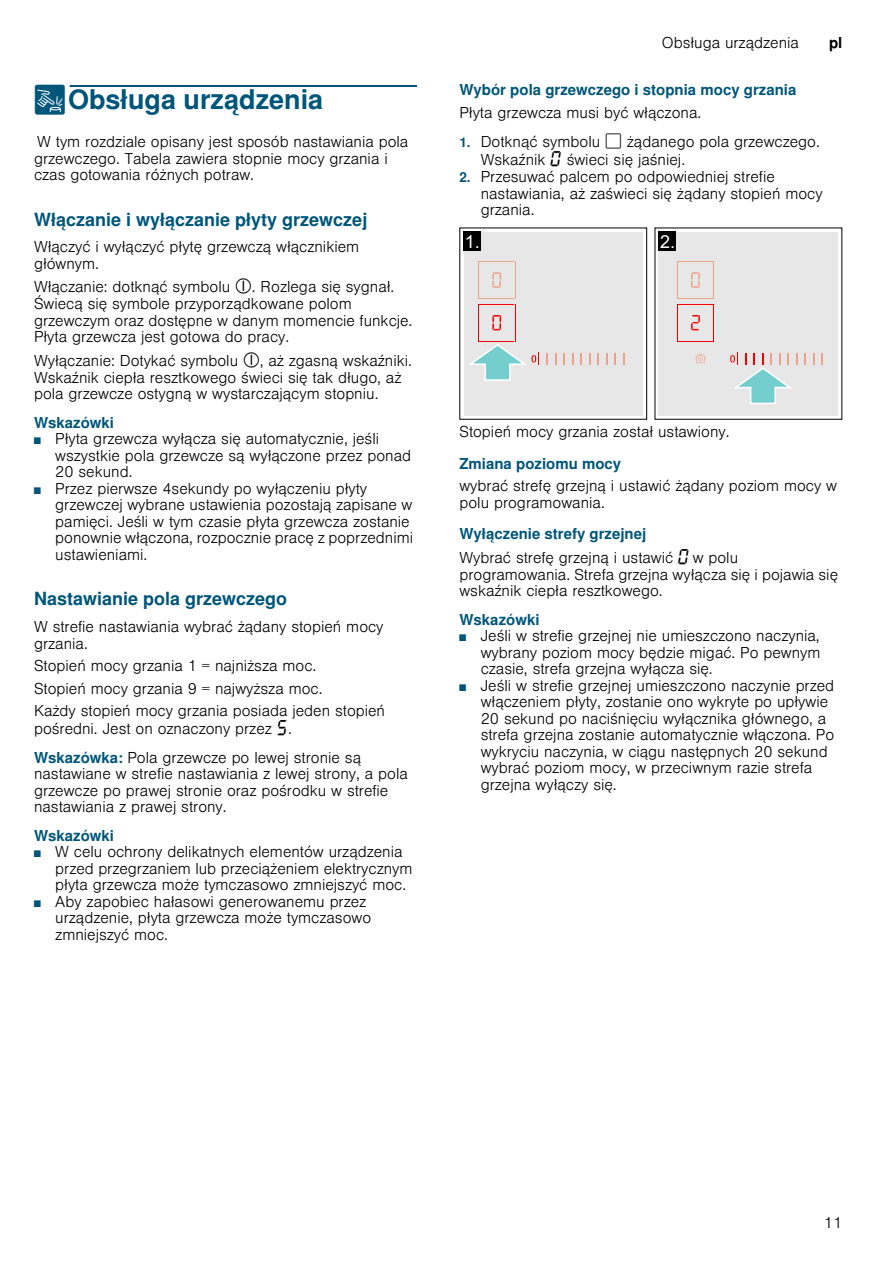
<style>
.page{position:relative;width:893px;height:1263px;background:#fff}
.page>*{position:absolute;margin:0;border:0;box-sizing:border-box;transform-origin:0 0}
.t1{font:700 27px "Nimbus San L";color:#00567a}
.t2{font:700 18px "Nimbus San L";color:#00567a}
.t3{font:300 15px/16.5px "Nimbus San L";color:#000}
.t4{font:700 15px "Nimbus San L";color:#00567a}
.t5{font:700 15px "Nimbus San L";color:#000}
.s1{font-family:"BSH Symb PG2";font-weight:400}
.s2{font-family:"BSH Symb All";font-weight:400;font-size:16.5px}
.s3{font-size:9px;color:#00567a}
.s4{font-weight:700;color:#00567a}
.s5{font-weight:700;font-size:13.5px;color:#00567a}
.s6{font-family:"BSH Symb PH2";font-weight:400;font-size:16.5px}
</style>
<div class="page">
<div style="left:70px;top:85px;width:347px;height:2px;border:1px solid #00567a"></div>
<svg style="left:459px;top:227px;width:383px;height:193px;background:#e3e3e3"></svg>
<div style="left:464px;top:232px;width:17px;height:19px;background:#000"></div>
<div style="left:658px;top:232px;width:17px;height:19px;background:#000"></div>
<svg style="left:546px;top:353px;width:2px;height:12px"></svg>
<svg style="left:554px;top:353px;width:2px;height:12px"></svg>
<svg style="left:571px;top:353px;width:2px;height:12px"></svg>
<svg style="left:588px;top:353px;width:2px;height:12px"></svg>
<svg style="left:605px;top:353px;width:2px;height:12px"></svg>
<svg style="left:622px;top:353px;width:2px;height:12px"></svg>
<svg style="left:563px;top:353px;width:2px;height:12px"></svg>
<svg style="left:580px;top:353px;width:2px;height:12px"></svg>
<svg style="left:597px;top:353px;width:2px;height:12px"></svg>
<svg style="left:614px;top:353px;width:2px;height:12px"></svg>
<svg style="left:492px;top:315px;width:9px;height:15px"></svg>
<hr style="left:479px;top:341px;width:35px;height:1px;background:#f40000">
<hr style="left:478px;top:304px;width:1px;height:38px;background:#f40000">
<hr style="left:514px;top:304px;width:1px;height:38px;background:#f40000">
<hr style="left:479px;top:261px;width:35px;height:1px;background:#eca188">
<hr style="left:478px;top:261px;width:1px;height:38px;background:#eca188">
<hr style="left:514px;top:261px;width:1px;height:38px;background:#eca188">
<svg style="left:804px;top:353px;width:2px;height:12px"></svg>
<svg style="left:821px;top:353px;width:2px;height:12px"></svg>
<svg style="left:813px;top:353px;width:1px;height:12px"></svg>
<hr style="left:678px;top:341px;width:34px;height:1px;background:#f40000">
<hr style="left:676px;top:304px;width:1px;height:38px;background:#f40000">
<hr style="left:713px;top:304px;width:1px;height:38px;background:#f40000">
<hr style="left:678px;top:261px;width:34px;height:1px;background:#eca188">
<hr style="left:676px;top:261px;width:1px;height:38px;background:#eca188">
<hr style="left:713px;top:261px;width:1px;height:38px;background:#eca188">
<svg style="left:730px;top:353px;width:67px;height:52px;background:#cfdad9"></svg>
<svg style="left:465px;top:343px;width:74px;height:39px;background:#c9dfdf"></svg>
<svg style="left:691px;top:315px;width:9px;height:15px"></svg>
<hr style="left:678px;top:304px;width:34px;height:1px;background:#f40000">
<hr style="left:678px;top:298px;width:34px;height:1px;background:#eca188">
<hr style="left:479px;top:304px;width:35px;height:1px;background:#f40000">
<hr style="left:479px;top:298px;width:35px;height:1px;background:#eca188">
<svg style="left:492px;top:272px;width:9px;height:16px"></svg>
<svg style="left:691px;top:272px;width:8px;height:16px"></svg>
<svg style="left:694px;top:354px;width:12px;height:9px"></svg>
<h1 class="t1" style="left:34px;top:83px;width:291px"><span class="s1">1</span>Obsługa urządzenia</h1>
<p class="t3" style="left:34px;top:132px;width:376px">W tym rozdziale opisany jest sposób nastawiania pola grzewczego. Tabela zawiera stopnie mocy grzania i czas gotowania różnych potraw.</p>
<p class="t2" style="left:34px;top:208px;width:335px">Włączanie i wyłączanie płyty grzewczej</p>
<p class="t3" style="left:34px;top:237px;width:327px">Włączyć i wyłączyć płytę grzewczą włącznikiem głównym.</p>
<p class="t3" style="left:34px;top:277px;width:380px">Włączanie: dotknąć symbolu <span class="s2">#</span>. Rozlega się sygnał.<br>Świecą się symbole przyporządkowane polom grzewczym oraz dostępne w danym momencie funkcje.<br>Płyta grzewcza jest gotowa do pracy.</p>
<p class="t3" style="left:34px;top:351px;width:379px">Wyłączanie: Dotykać symbolu <span class="s2">#</span>, aż zgasną wskaźniki.<br>Wskaźnik ciepła resztkowego świeci się tak długo, aż pola grzewcze ostygną w wystarczającym stopniu.</p>
<p class="t4" style="left:34px;top:413px;width:82px">Wskazówki</p>
<p class="t3" style="left:55px;top:429px;width:357px;text-indent:-21px"><span class="s3">■</span> Płyta grzewcza wyłącza się automatycznie, jeśli wszystkie pola grzewcze są wyłączone przez ponad<br>20 sekund.</p>
<p class="t3" style="left:55px;top:479px;width:359px;text-indent:-21px"><span class="s3">■</span> Przez pierwsze 4sekundy po wyłączeniu płyty grzewczej wybrane ustawienia pozostają zapisane w pamięci. Jeśli w tym czasie płyta grzewcza zostanie ponownie włączona, rozpocznie pracę z poprzednimi ustawieniami.</p>
<p class="t2" style="left:34px;top:588px;width:255px">Nastawianie pola grzewczego</p>
<p class="t3" style="left:34px;top:617px;width:351px">W strefie nastawiania wybrać żądany stopień mocy grzania.</p>
<p class="t3" style="left:34px;top:653px;width:352px;line-height:22.5px">Stopień mocy grzania 1 = najniższa moc.<br>Stopień mocy grzania 9 = najwyższa moc.<br>Każdy stopień mocy grzania posiada jeden stopień</p>
<p class="t3" style="left:34px;top:712px;width:328px;line-height:29px">pośredni. Jest on oznaczony przez <span class="s2">†</span>.<br><span class="s4">Wskazówka:</span> Pola grzewcze po lewej stronie są</p>
<p class="t3" style="left:34px;top:764px;width:375px">nastawiane w strefie nastawiania z lewej strony, a pola grzewcze po prawej stronie oraz pośrodku w strefie nastawiania z prawej strony.</p>
<p class="t4" style="left:34px;top:826px;width:82px">Wskazówki</p>
<p class="t3" style="left:55px;top:842px;width:359px;text-indent:-21px"><span class="s3">■</span> W celu ochrony delikatnych elementów urządzenia przed przegrzaniem lub przeciążeniem elektrycznym płyta grzewcza może tymczasowo zmniejszyć moc.</p>
<p class="t3" style="left:55px;top:891px;width:317px;text-indent:-21px"><span class="s3">■</span> Aby zapobiec hałasowi generowanemu przez urządzenie, płyta grzewcza może tymczasowo zmniejszyć moc.</p>
<p class="t3" style="left:661px;top:33px;width:139px">Obsługa urządzenia</p>
<p class="t5" style="left:829px;top:34px;width:15px">pl</p>
<p class="t4" style="left:459px;top:80px;width:338px">Wybór pola grzewczego i stopnia mocy grzania</p>
<p class="t3" style="left:459px;top:103px;width:243px">Płyta grzewcza musi być włączona.</p>
<p class="t3" style="left:480px;top:131px;width:340px;line-height:18px;text-indent:-21px"><span class="s5">1.</span> Dotknąć symbolu <span class="s6">"</span> żądanego pola grzewczego.<br>Wskaźnik <span class="s2">‹</span> świeci się jaśniej.</p>
<p class="t3" style="left:480px;top:167px;width:343px;text-indent:-21px"><span class="s5">2.</span> Przesuwać palcem po odpowiedniej strefie nastawiania, aż zaświeci się żądany stopień mocy grzania.</p>
<p class="t3" style="left:459px;top:422px;width:271px">Stopień mocy grzania został ustawiony.</p>
<p class="t4" style="left:459px;top:454px;width:163px">Zmiana poziomu mocy</p>
<p class="t3" style="left:459px;top:476px;width:379px">wybrać strefę grzejną i ustawić żądany poziom mocy w polu programowania.</p>
<p class="t3" style="left:459px;top:521px;width:280px;line-height:23.5px"><span class="s4">Wyłączenie strefy grzejnej<br></span>Wybrać strefę grzejną i ustawić <span class="s2">‹</span> w polu</p>
<p class="t3" style="left:459px;top:565px;width:380px">programowania. Strefa grzejna wyłącza się i pojawia się wskaźnik ciepła resztkowego.</p>
<p class="t4" style="left:459px;top:610px;width:82px">Wskazówki</p>
<p class="t3" style="left:480px;top:626px;width:341px;text-align:justify;text-indent:-21px"><span class="s3">■</span> Jeśli w strefie grzejnej nie umieszczono naczynia, wybrany poziom mocy będzie migać. Po pewnym czasie, strefa grzejna wyłącza się.</p>
<p class="t3" style="left:480px;top:676px;width:355px;text-indent:-21px"><span class="s3">■</span> Jeśli w strefie grzejnej umieszczono naczynie przed włączeniem płyty, zostanie ono wykryte po upływie 20 sekund po naciśnięciu wyłącznika głównego, a strefa grzejna zostanie automatycznie włączona. Po wykryciu naczynia, w ciągu następnych 20 sekund wybrać poziom mocy, w przeciwnym razie strefa grzejna wyłączy się.</p>
<p class="t3" style="left:824px;top:1213px;width:20px">11</p>
</div>
